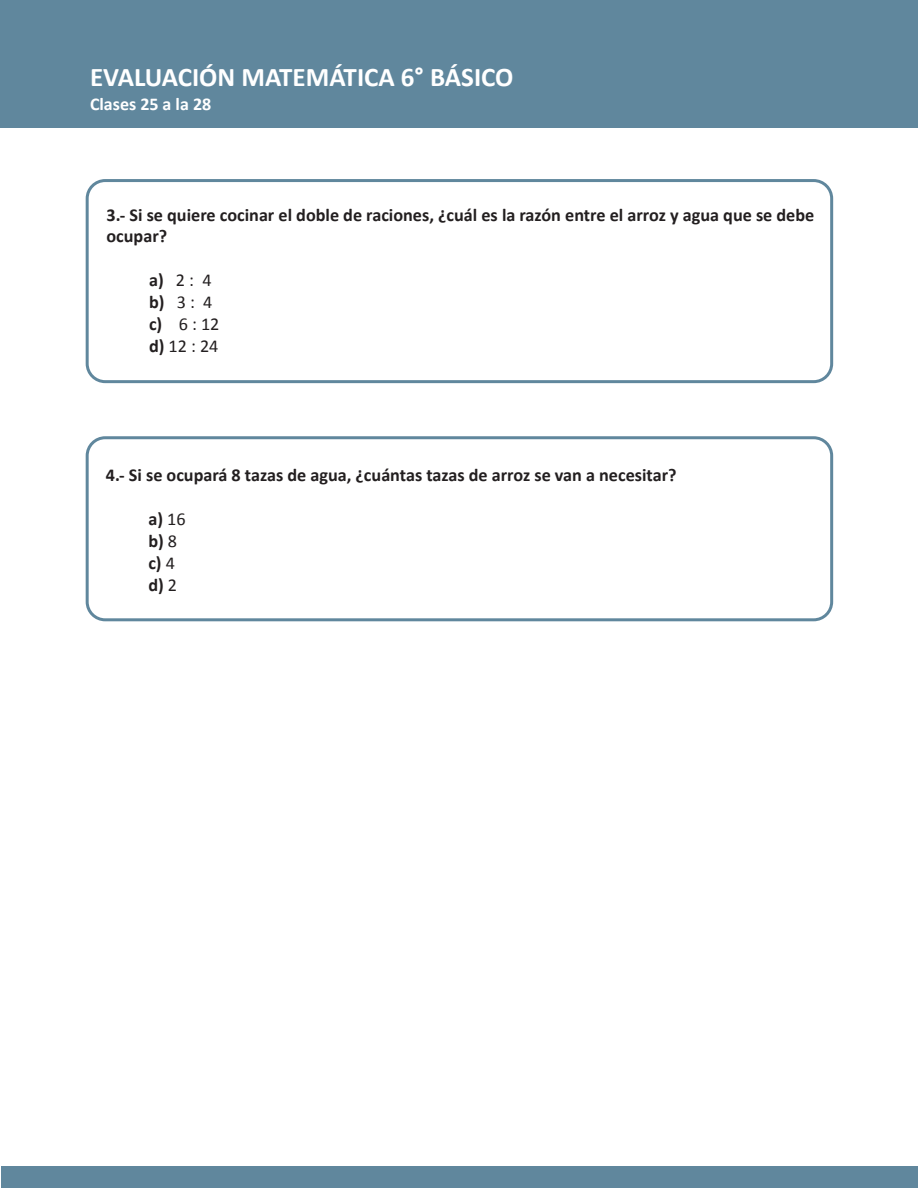
<style>
.page{position:relative;width:918px;height:1188px;background:#fff}
.page>*{position:absolute;margin:0;border:0;box-sizing:border-box;transform-origin:0 0}
.t1{font:700 27px "Calibri";color:#fff}
.t2{font:700 18.15px/21.8px "Calibri";color:#231f20}
.t3{font:18.15px "Calibri";color:#231f20}
.t4{font:700 18px "Calibri";color:#fff}
.s1{font-weight:700}
.s2{font-weight:400}
</style>
<div class="page">
<div style="left:1px;top:0;width:917px;height:127px;background:#60879d"></div>
<div style="left:86px;top:436px;width:747px;height:185px;border:3px solid #60879d;border-radius:18px"></div>
<hr style="left:917px;top:88px;width:1px;height:42px;background:#60879d">
<hr style="left:917px;top:836px;width:1px;height:42px;background:#60879d">
<div style="left:86px;top:179px;width:747px;height:204px;border:3px solid #60879d;border-radius:18px"></div>
<div style="left:2px;top:1167px;width:916px;height:21px;background:#60879d"></div>
<p class="t1" style="left:90px;top:58px;width:425px">EVALUACIÓN MATEMÁTICA 6° BÁSICO</p>
<p class="t4" style="left:90px;top:91px;width:123px">Clases 25 a la 28</p>
<p class="t2" style="left:107px;top:203px;width:709px">3.- Si se quiere cocinar el doble de raciones, ¿cuál es la razón entre el arroz y agua que se debe ocupar?</p>
<p class="t3" style="left:149px;top:269px;width:64px"><span class="s1">a)</span> 2 : 4</p>
<p class="t3" style="left:149px;top:291px;width:65px"><span class="s1">b)</span> 3 : 4</p>
<p class="t3" style="left:149px;top:312px;width:72px"><span class="s1">c)</span> 6 : 12</p>
<p class="t3" style="left:149px;top:334px;width:71px"><span class="s1">d)</span> 12 : 24</p>
<p class="t2" style="left:106px;top:464px;width:572px">4.- Si se ocupará 8 tazas de agua, ¿cuántas tazas de arroz se van a necesitar?</p>
<p class="t2" style="left:148px;top:508px;width:39px">a) <span class="s2">16</span></p>
<p class="t2" style="left:148px;top:529px;width:30px">b) <span class="s2">8</span></p>
<p class="t2" style="left:148px;top:551px;width:28px">c) <span class="s2">4</span></p>
<p class="t2" style="left:148px;top:573px;width:30px">d) <span class="s2">2</span></p>
</div>
